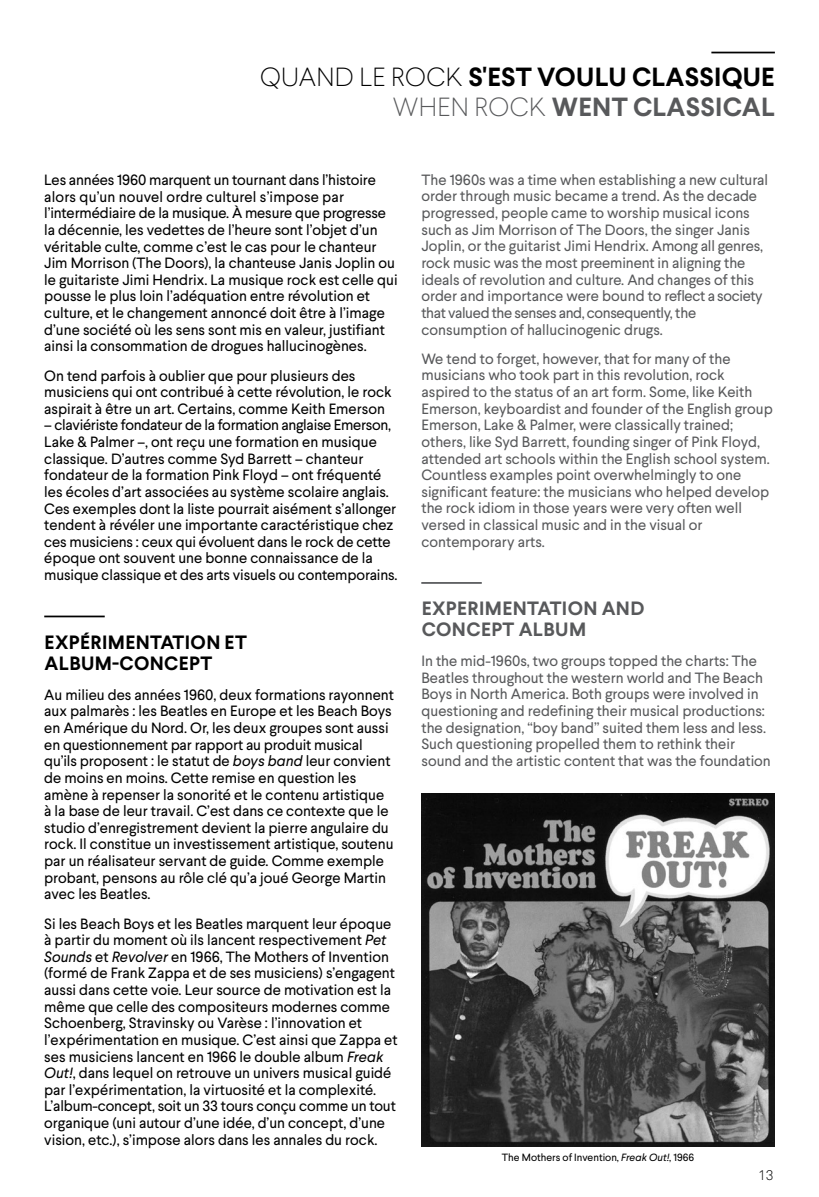
<style>
.page{position:relative;width:819px;height:1197px;background:#fff}
.page>*{position:absolute;margin:0;border:0;box-sizing:border-box;transform-origin:0 0}
.t1{font:700 26.25px/29.8px "Larsseit";letter-spacing:.01em;color:#000;text-align:right}
.t2{font:700 19.25px/21px "Larsseit";letter-spacing:.02em;color:#000}
.t3{font:700 19.25px/21px "Larsseit";letter-spacing:.02em;color:#58595b}
.t4{font:14.88px/16.6px "Larsseit";color:#000}
.t5{font:14.88px/16.6px "Larsseit";color:#58595b}
.t6{font:14px "Akkurat Light Office";color:#000}
.t7{font:10.5px "Larsseit";color:#000}
.s1{font-weight:100}
.s2{font-weight:100;color:#58595b}
.s3{color:#58595b}
.s4{font-style:italic}
</style>
<div class="page">
<hr style="left:711px;top:52px;width:64px;height:1px;background:#000">
<hr style="left:44px;top:616px;width:61px;height:1px;background:#000">
<hr style="left:421px;top:582px;width:61px;height:2px;background:#58595b">
<img style="left:421px;top:794px;width:354px;height:352px">
<h1 class="t1" style="left:260px;top:63px;width:516px"><span class="s1">QUAND LE ROCK</span> S'EST VOULU CLASSIQUE<br><span class="s2">WHEN ROCK</span> <span class="s3">WENT CLASSICAL</span></h1>
<p class="t4" style="left:44px;top:171px;width:355px">Les années 1960 marquent un tournant dans l’histoire alors qu’un nouvel ordre culturel s’impose par l’intermédiaire de la musique. À mesure que progresse la décennie, les vedettes de l’heure sont l’objet d’un véritable culte, comme c’est le cas pour le chanteur Jim Morrison (The Doors), la chanteuse Janis Joplin ou le guitariste Jimi Hendrix. La musique rock est celle qui pousse le plus loin l’adéquation entre révolution et culture, et le changement annoncé doit être à l’image d’une société où les sens sont mis en valeur, justifiant ainsi la consommation de drogues hallucinogènes.</p>
<p class="t4" style="left:44px;top:367px;width:349px">On tend parfois à oublier que pour plusieurs des musiciens qui ont contribué à cette révolution, le rock aspirait à être un art. Certains, comme Keith Emerson</p>
<p class="t4" style="left:44px;top:417px;width:355px">– claviériste fondateur de la formation anglaise Emerson, Lake &amp; Palmer –, ont reçu une formation en musique classique. D’autres comme Syd Barrett – chanteur fondateur de la formation Pink Floyd – ont fréquenté les écoles d’art associées au système scolaire anglais.<br>Ces exemples dont la liste pourrait aisément s’allonger tendent à révéler une importante caractéristique chez ces musiciens : ceux qui évoluent dans le rock de cette époque ont souvent une bonne connaissance de la musique classique et des arts visuels ou contemporains.</p>
<p class="t2" style="left:45px;top:632px;width:204px">EXPÉRIMENTATION ET<br>ALBUM-CONCEPT</p>
<p class="t4" style="left:44px;top:686px;width:351px">Au milieu des années 1960, deux formations rayonnent aux palmarès : les Beatles en Europe et les Beach Boys en Amérique du Nord. Or, les deux groupes sont aussi en questionnement par rapport au produit musical qu’ils proposent : le statut de <span class="s4">boys band</span> leur convient de moins en moins. Cette remise en question les amène à repenser la sonorité et le contenu artistique à la base de leur travail. C’est dans ce contexte que le studio d’enregistrement devient la pierre angulaire du rock. Il constitue un investissement artistique, soutenu par un réalisateur servant de guide. Comme exemple probant, pensons au rôle clé qu’a joué George Martin avec les Beatles.</p>
<p class="t4" style="left:44px;top:915px;width:355px">Si les Beach Boys et les Beatles marquent leur époque à partir du moment où ils lancent respectivement <span class="s4">Pet Sounds</span> et <span class="s4">Revolver</span> en 1966, The Mothers of Invention (formé de Frank Zappa et de ses musiciens) s’engagent aussi dans cette voie. Leur source de motivation est la même que celle des compositeurs modernes comme Schoenberg, Stravinsky ou Varèse : l’innovation et l’expérimentation en musique. C’est ainsi que Zappa et ses musiciens lancent en 1966 le double album <span class="s4">Freak Out!</span>, dans lequel on retrouve un univers musical guidé par l’expérimentation, la virtuosité et la complexité.<br>L’album-concept, soit un 33 tours conçu comme un tout organique (uni autour d’une idée, d’un concept, d’une vision, etc.), s’impose alors dans les annales du rock.</p>
<p class="t5" style="left:421px;top:171px;width:348px">The 1960s was a time when establishing a new cultural order through music became a trend. As the decade progressed, people came to worship musical icons such as Jim Morrison of The Doors, the singer Janis Joplin, or the guitarist Jimi Hendrix. Among all genres, rock music was the most preeminent in aligning the ideals of revolution and culture. And changes of this order and importance were bound to reflect a society that valued the senses and, consequently, the consumption of hallucinogenic drugs.</p>
<p class="t5" style="left:421px;top:350px;width:353px">We tend to forget, however, that for many of the musicians who took part in this revolution, rock aspired to the status of an art form. Some, like Keith Emerson, keyboardist and founder of the English group Emerson, Lake &amp; Palmer, were classically trained; others, like Syd Barrett, founding singer of Pink Floyd, attended art schools within the English school system.<br>Countless examples point overwhelmingly to one significant feature: the musicians who helped develop the rock idiom in those years were very often well versed in classical music and in the visual or contemporary arts.</p>
<p class="t3" style="left:422px;top:598px;width:224px">EXPERIMENTATION AND<br>CONCEPT ALBUM</p>
<p class="t5" style="left:421px;top:653px;width:351px">In the mid-1960s, two groups topped the charts: The Beatles throughout the western world and The Beach Boys in North America. Both groups were involved in questioning and redefining their musical productions: the designation, “boy band” suited them less and less.<br>Such questioning propelled them to rethink their sound and the artistic content that was the foundation</p>
<p class="t7" style="left:502px;top:1150px;width:194px">The Mothers of Invention, <span class="s4">Freak Out!</span>, 1966</p>
<p class="t6" style="left:758px;top:1167px;width:17px">13</p>
</div>
